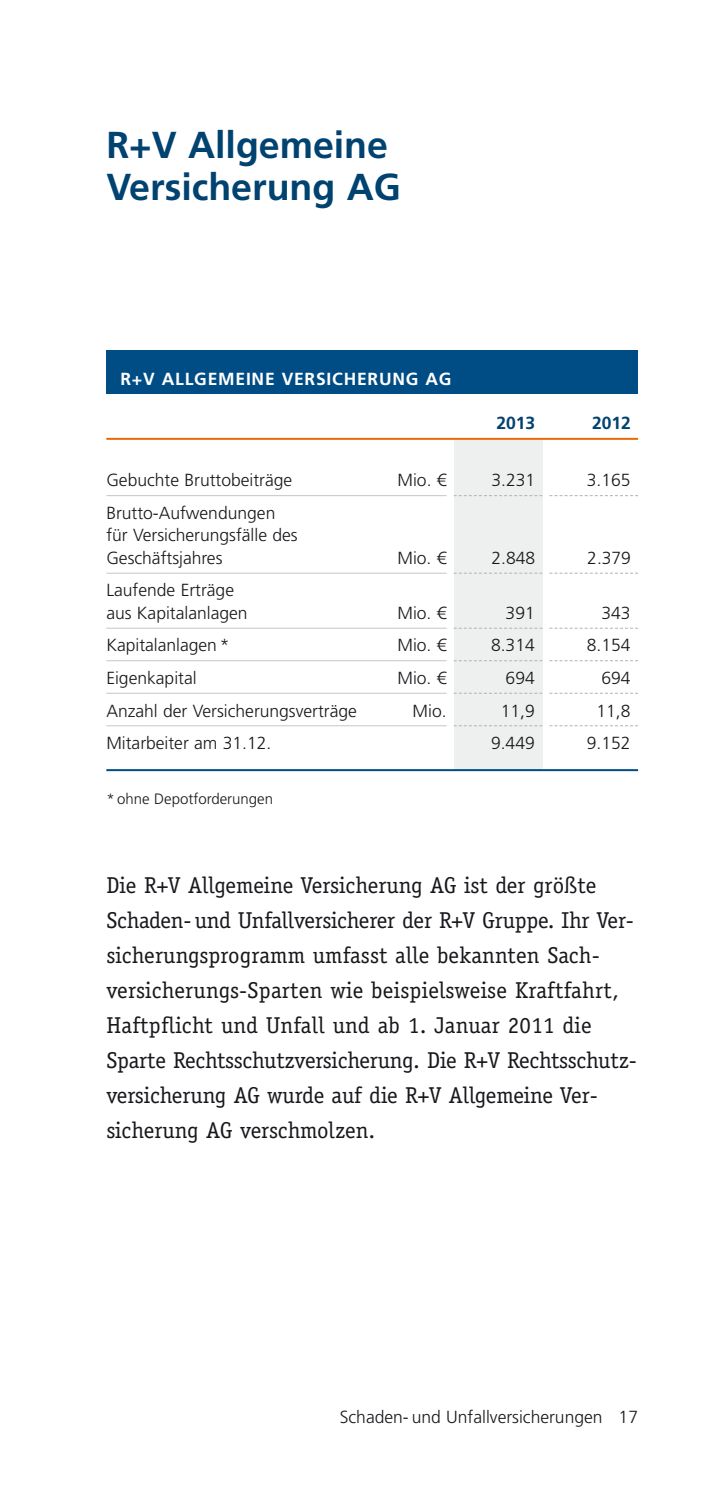
<style>
.page{position:relative;width:709px;height:1489px;background:#fff}
.page>*{position:absolute;margin:0;border:0;box-sizing:border-box;transform-origin:0 0}
.t1{font:700 37.5px/42.5px "Frutiger LT";color:#004270}
.t2{font:23px/35px "Officina Serif";letter-spacing:-.005em;color:#1a171c}
.t3{font:300 17.5px/32.5px "Frutiger LT";color:#1a171c;text-align:right}
.t4{font:700 17.5px "Frutiger LT";letter-spacing:.045em;color:#fff}
.t5{font:700 17.5px "Frutiger LT";color:#004270}
.t6{font:300 15px "Frutiger LT";color:#1a171c}
</style>
<div class="page">
<div style="left:454px;top:439px;width:88px;height:331px;background:#eeefef"></div>
<hr style="left:106px;top:438px;width:532px;height:2px;background:#eb690b">
<svg style="left:549px;top:495px;width:89px;height:1px"></svg>
<svg style="left:549px;top:572px;width:89px;height:1px"></svg>
<svg style="left:549px;top:627px;width:89px;height:1px"></svg>
<svg style="left:549px;top:660px;width:89px;height:1px"></svg>
<svg style="left:549px;top:692px;width:89px;height:1px"></svg>
<svg style="left:549px;top:725px;width:89px;height:1px"></svg>
<svg style="left:454px;top:495px;width:88px;height:1px"></svg>
<svg style="left:454px;top:572px;width:88px;height:1px"></svg>
<svg style="left:454px;top:627px;width:88px;height:1px"></svg>
<svg style="left:454px;top:660px;width:88px;height:1px"></svg>
<svg style="left:454px;top:692px;width:88px;height:1px"></svg>
<svg style="left:454px;top:725px;width:88px;height:1px"></svg>
<hr style="left:106px;top:495px;width:340px;height:1px;background:#c5c6c8">
<hr style="left:106px;top:572px;width:340px;height:1px;background:#c5c6c8">
<hr style="left:106px;top:627px;width:340px;height:1px;background:#c5c6c8">
<hr style="left:106px;top:660px;width:340px;height:1px;background:#c5c6c8">
<hr style="left:106px;top:692px;width:340px;height:1px;background:#c5c6c8">
<hr style="left:106px;top:725px;width:340px;height:1px;background:#c5c6c8">
<div style="left:106px;top:350px;width:532px;height:44px;background:#004d85"></div>
<hr style="left:106px;top:769px;width:532px;height:2px;background:#004d85">
<h1 class="t1" style="left:106px;top:126px;width:296px">R+V Allgemeine<br>Versicherung AG</h1>
<p class="t4" style="left:120px;top:372px;width:332px">R+V ALLGEMEINE VERSICHERUNG AG</p>
<p class="t3" style="left:106px;top:465px;width:187px">Gebuchte Bruttobeiträge</p>
<p class="t3" style="left:397px;top:465px;width:51px">Mio. €</p>
<p class="t3" style="left:106px;top:503px;width:193px;line-height:22.5px;text-align:left">Brutto-Aufwendungen für Versicherungsfälle des<br>Geschäftsjahres</p>
<p class="t3" style="left:397px;top:543px;width:51px">Mio. €</p>
<p class="t3" style="left:106px;top:580px;width:143px;line-height:22.5px;text-align:left">Laufende Erträge aus Kapitalanlagen</p>
<p class="t3" style="left:397px;top:598px;width:51px">Mio. €</p>
<p class="t3" style="left:106px;top:630px;width:125px">Kapitalanlagen *</p>
<p class="t3" style="left:397px;top:630px;width:51px">Mio. €</p>
<p class="t3" style="left:106px;top:663px;width:92px">Eigenkapital</p>
<p class="t3" style="left:397px;top:663px;width:51px">Mio. €</p>
<p class="t3" style="left:106px;top:695px;width:252px">Anzahl der Versicherungsverträge</p>
<p class="t3" style="left:412px;top:695px;width:36px">Mio.</p>
<p class="t3" style="left:106px;top:728px;width:167px">Mitarbeiter am 31.12.</p>
<p class="t6" style="left:106px;top:792px;width:168px">* ohne Depotforderungen</p>
<p class="t5" style="left:496px;top:416px;width:40px">2013</p>
<p class="t5" style="left:592px;top:416px;width:40px">2012</p>
<p class="t3" style="left:491px;top:465px;width:45px">3.231</p>
<p class="t3" style="left:587px;top:465px;width:45px">3.165</p>
<p class="t3" style="left:491px;top:543px;width:45px">2.848</p>
<p class="t3" style="left:587px;top:543px;width:45px">2.379</p>
<p class="t3" style="left:491px;top:598px;width:45px">391<br>8.314<br>694<br>11,9<br>9.449</p>
<p class="t3" style="left:587px;top:598px;width:45px">343<br>8.154<br>694<br>11,8<br>9.152</p>
<p class="t2" style="left:106px;top:869px;width:532px">Die R+V Allgemeine Versicherung AG ist der größte Schaden-und Unfallversicherer der R+V Gruppe. Ihr V er&shy;si cherungsprogramm umfasst alle bekannten Sach&shy;versicherungs-Sparten wie beispielsweise Kraftfahrt, H aftpflicht und Unfall und ab 1. Januar 2011 die Sparte Rechts schutzversicherung. Die R+V Rechtsschutz&shy;ver si che rung AG wurde auf die R+V Allgemeine Ver&shy;sicherung AG verschmolzen.</p>
<p class="t3" style="left:340px;top:1401px;width:264px">Schaden- und Unfallversicherungen</p>
<p class="t3" style="left:618px;top:1401px;width:21px">17</p>
</div>
